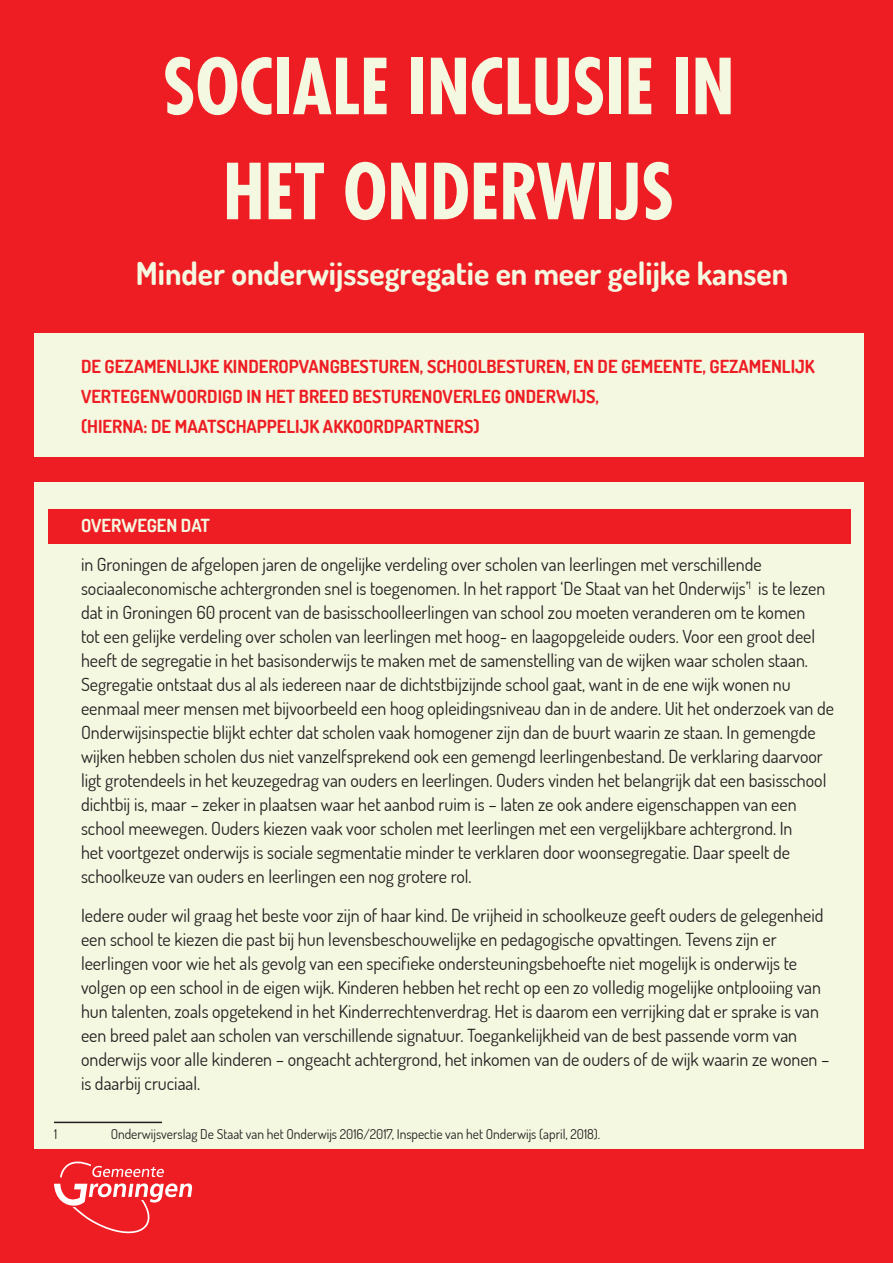
<style>
.page{position:relative;width:893px;height:1263px;background:#ee1d23}
.page>*{position:absolute;margin:0;border:0;box-sizing:border-box;transform-origin:0 0}
.t1{font:700 condensed 75px "Futura";color:#f5f8e1}
.List_Paragraph{font:700 31.5px "Dosis";color:#f5f8e1}
.List_Paragraph-2{font:18px/24px "Dosis";color:#231f20}
.List_Paragraph-3{font:700 18px/30px "Dosis";color:#ee1d23}
.List_Paragraph-4{font:700 18px "Dosis";color:#f5f8e1}
.t2{font:13.5px "Dosis";color:#231f20}
</style>
<div class="page">
<div style="left:34px;top:483px;width:829px;height:666px;background:#f5f8e1"></div>
<div style="left:48px;top:509px;width:802px;height:34px;background:#ee1d23"></div>
<div style="left:34px;top:334px;width:829px;height:123px;background:#f5f8e1"></div>
<hr style="left:54px;top:1122px;width:108px;height:1px;background:#231f20">
<svg style="left:54px;top:1161px;width:138px;height:72px"></svg>
<p class="t1" style="left:163px;top:38px;width:573px">SOCIALE INCLUSIE IN</p>
<p class="t1" style="left:223px;top:143px;width:453px">HET ONDERWIJS</p>
<p class="List_Paragraph" style="left:136px;top:253px;width:654px">Minder onderwijssegregatie en meer gelijke kansen</p>
<p class="List_Paragraph-3" style="left:81px;top:351px;width:735px">DE GEZAMENLIJKE KINDEROPVANGBESTUREN, SCHOOLBESTUREN, EN DE GEMEENTE, GEZAMENLIJK<br>VERTEGENWOORDIGD IN HET BREED BESTURENOVERLEG ONDERWIJS,<br>(HIERNA: DE MAATSCHAPPELIJK AKKOORDPARTNERS)</p>
<p class="List_Paragraph-4" style="left:81px;top:513px;width:131px">OVERWEGEN DAT</p>
<p class="List_Paragraph-2" style="left:81px;top:551px;width:755px">in Groningen de afgelopen jaren de ongelijke verdeling over scholen van leerlingen met verschillende sociaaleconomische achtergronden snel is toegenomen. In het rapport ‘De Staat van het Onderwijs’<sup>1</sup> is te lezen dat in Groningen 60 procent van de basisschoolleerlingen van school zou moeten veranderen om te komen<br>tot een gelijke verdeling over scholen van leerlingen met hoog- en laagopgeleide ouders. Voor een groot deel heeft de segregatie in het basisonderwijs te maken met de samenstelling van de wijken waar scholen staan.<br>Segregatie ontstaat dus al als iedereen naar de dichtstbijzijnde school gaat, want in de ene wijk wonen nu eenmaal meer mensen met bijvoorbeeld een hoog opleidingsniveau dan in de andere. Uit het onderzoek van de Onderwijsinspectie blijkt echter dat scholen vaak homogener zijn dan de buurt waarin ze staan. In gemengde wijken hebben scholen dus niet vanzelfsprekend ook een gemengd leerlingenbestand. De verklaring daarvoor ligt grotendeels in het keuzegedrag van ouders en leerlingen. Ouders vinden het belangrijk dat een basisschool dichtbij is, maar – zeker in plaatsen waar het aanbod ruim is – laten ze ook andere eigenschappen van een school meewegen. Ouders kiezen vaak voor scholen met leerlingen met een vergelijkbare achtergrond. In<br>het voortgezet onderwijs is sociale segmentatie minder te verklaren door woonsegregatie. Daar speelt de schoolkeuze van ouders en leerlingen een nog grotere rol.</p>
<p class="List_Paragraph-2" style="left:81px;top:902px;width:750px">Iedere ouder wil graag het beste voor zijn of haar kind. De vrijheid in schoolkeuze geeft ouders de gelegenheid een school te kiezen die past bij hun levensbeschouwelijke en pedagogische opvattingen. Tevens zijn er leerlingen voor wie het als gevolg van een specifieke ondersteuningsbehoefte niet mogelijk is onderwijs te volgen op een school in de eigen wijk. Kinderen hebben het recht op een zo volledig mogelijke ontplooiing van hun talenten, zoals opgetekend in het Kinderrechtenverdrag. Het is daarom een verrijking dat er sprake is van een breed palet aan scholen van verschillende signatuur. Toegankelijkheid van de best passende vorm van onderwijs voor alle kinderen – ongeacht achtergrond, het inkomen van de ouders of de wijk waarin ze wonen – is daarbij cruciaal.</p>
<p class="t2" style="left:54px;top:1125px;width:5px">1</p>
<p class="t2" style="left:111px;top:1125px;width:491px">Onderwijsverslag De Staat van het Onderwijs 2016/2017, Inspectie van het Onderwijs (april, 2018).</p>
</div>
